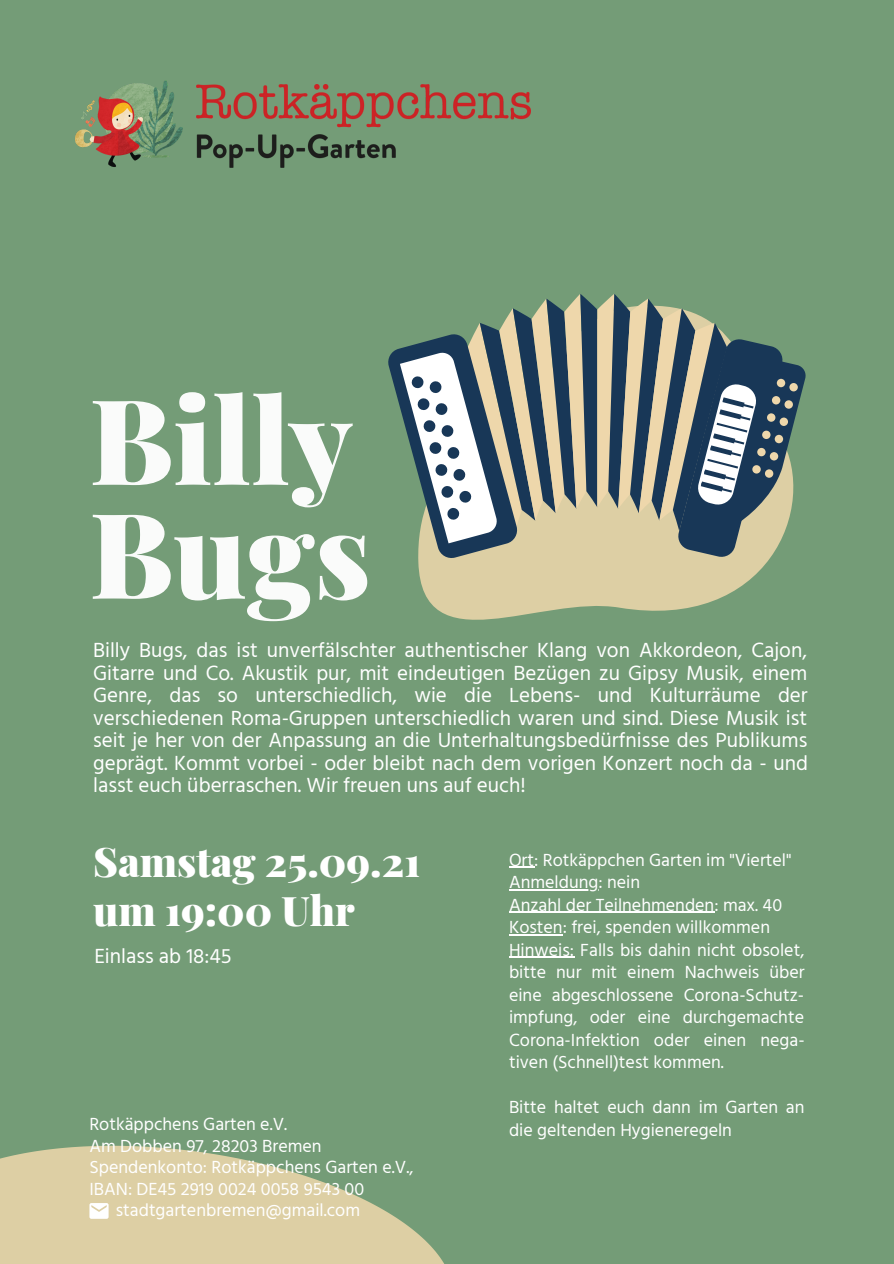
<style>
.page{position:relative;width:894px;height:1264px;background:#fff}
.page>*{position:absolute;margin:0;border:0;box-sizing:border-box;transform-origin:0 0}
.t1{font:900 118.8px/113.7px "Playfair Display";color:#fff}
.t2{font:900 40.8px "Playfair Display";color:#fff}
.t3{font:21px/22.5px "Hind Guntur";color:#fff;text-align:justify}
.t4{font:18px/22.5px "Hind Guntur";color:#fff;text-align:justify}
</style>
<div class="page">
<div style="left:0;top:0;width:893px;height:1263px;background:#749c77"></div>
<img style="left:197px;top:85px;width:333px;height:82px">
<img style="left:75px;top:80px;width:108px;height:87px">
<svg style="left:0;top:1145px;width:444px;height:118px;fill:#ddcfa4"></svg>
<svg style="left:418px;top:559px;width:351px;height:61px;fill:#ddcfa4"></svg>
<svg style="left:388px;top:294px;width:418px;height:265px"></svg>
<svg style="left:89px;top:1202px;width:20px;height:16px"></svg>
<svg style="left:509px;top:866px;width:25px;height:1px"></svg>
<hr style="left:509px;top:889px;width:89px;height:1px;background:#fff">
<hr style="left:509px;top:911px;width:205px;height:2px;background:#fff">
<hr style="left:509px;top:934px;width:53px;height:1px;background:#fff">
<hr style="left:509px;top:956px;width:65px;height:2px;background:#fff">
<h1 class="t1" style="left:89px;top:379px;width:283px">Billy<br>Bugs</h1>
<p class="t3" style="left:93px;top:638px;width:716px">Billy Bugs, das ist unverfälschter authentischer Klang von Akkordeon, Cajon, Gitarre und Co. Akustik pur, mit eindeutigen Bezügen zu Gipsy Musik, einem Genre, das so unterschiedlich, wie die Lebens- und Kulturräume der verschiedenen Roma-Gruppen unterschiedlich waren und sind. Diese Musik ist seit je her von der Anpassung an die Unterhaltungsbedürfnisse des Publikums geprägt. Kommt vorbei - oder bleibt nach dem vorigen Konzert noch da - und lasst euch überraschen. Wir freuen uns auf euch!</p>
<p class="t2" style="left:93px;top:833px;width:328px">Samstag 25.09.21</p>
<p class="t2" style="left:93px;top:882px;width:263px">um 19:00 Uhr</p>
<p class="t3" style="left:94px;top:944px;width:138px">Einlass ab 18:45</p>
<p class="t4" style="left:89px;top:1112px;width:199px">Rotkäppchens Garten e.V.</p>
<p class="t4" style="left:89px;top:1134px;width:234px">Am Dobben 97, 28203 Bremen</p>
<p class="t4" style="left:89px;top:1155px;width:325px">Spendenkonto: Rotkäppchens Garten e.V.,</p>
<p class="t4" style="left:89px;top:1177px;width:276px">IBAN: DE45 2919 0024 0058 9543 00</p>
<p class="t4" style="left:116px;top:1198px;width:246px">stadtgartenbremen@gmail.com</p>
<p class="t4" style="left:509px;top:848px;width:284px">Ort: Rotkäppchen Garten im "Viertel"</p>
<p class="t4" style="left:509px;top:870px;width:132px">Anmeldung: nein</p>
<p class="t4" style="left:509px;top:893px;width:274px">Anzahl der Teilnehmenden: max. 40</p>
<p class="t4" style="left:509px;top:915px;width:262px">Kosten: frei, spenden willkommen</p>
<p class="t4" style="left:509px;top:938px;width:297px">Hinweis: Falls bis dahin nicht obsolet, bitte nur mit einem Nachweis über eine abgeschlossene Corona-Schutz&shy;impfung, oder eine durchgemachte Corona-Infektion oder einen nega&shy;tiven (Schnell)test kommen.</p>
<p class="t4" style="left:509px;top:1095px;width:297px">Bitte haltet euch dann im Garten an die geltenden Hygieneregeln</p>
</div>
